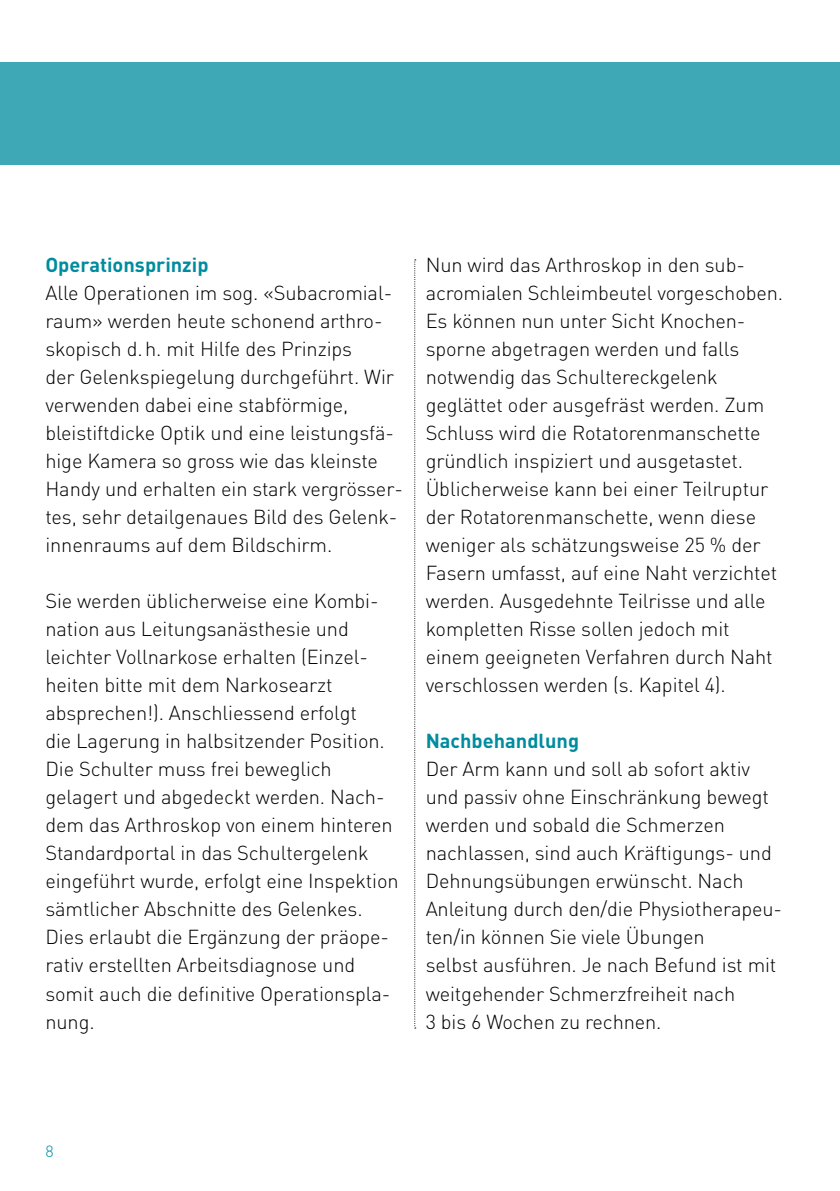
<style>
.page{position:relative;width:840px;height:1191px;background:#fff}
.page>*{position:absolute;margin:0;border:0;box-sizing:border-box;transform-origin:0 0}
.t1{font:300 20px/28px "DIN";letter-spacing:-.005em;color:#000}
.t2{font:700 20px "DIN";color:#008c9f}
.t3{font:300 16px "DIN";color:#008c9f}
</style>
<div class="page">
<div style="left:0;top:62px;width:839px;height:102px;background:#3ea8b6"></div>
<svg style="left:414px;top:259px;width:1px;height:769px"></svg>
<p class="t2" style="left:45px;top:252px;width:165px">Operationsprinzip</p>
<p class="t1" style="left:45px;top:279px;width:359px">Alle Operationen im sog. «Subacromial&shy;raum» werden heute schonend arthro&shy;skopisch d.h. mit Hilfe des Prinzips<br>der Gelenkspiegelung durchgeführt. Wir verwenden dabei eine stabförmige, bleistiftdicke Optik und eine leistungsfä&shy;hige Kamera so gross wie das kleinste Handy und erhalten ein stark vergrösser&shy;tes, sehr detailgenaues Bild des Gelenk&shy;innenraums auf dem Bildschirm.</p>
<p class="t1" style="left:45px;top:587px;width:354px">Sie werden üblicherweise eine Kombi&shy;nation aus Leitungsanästhesie und leichter Vollnarkose erhalten (Einzel&shy;heiten bitte mit dem Narkosearzt absprechen!). Anschliessend erfolgt<br>die Lagerung in halbsitzender Position.<br>Die Schulter muss frei beweglich gelagert und abgedeckt werden. Nach&shy;dem das Arthroskop von einem hinteren Standardportal in das Schultergelenk eingeführt wurde, erfolgt eine Inspektion sämtlicher Abschnitte des Gelenkes.<br>Dies erlaubt die Ergänzung der präope&shy;rativ erstellten Arbeitsdiagnose und somit auch die definitive Operationspla&shy;nung.</p>
<p class="t1" style="left:425px;top:251px;width:359px">Nun wird das Arthroskop in den sub&shy;acromialen Schleimbeutel vorgeschoben.<br>Es können nun unter Sicht Knochen&shy;sporne abgetragen werden und falls notwendig das Schultereckgelenk geglättet oder ausgefräst werden. Zum Schluss wird die Rotatorenmanschette gründlich inspiziert und ausgetastet.<br>Üblicherweise kann bei einer Teilruptur der Rotatorenmanschette, wenn diese weniger als schätzungsweise 25 % der Fasern umfasst, auf eine Naht verzichtet werden. Ausgedehnte Teilrisse und alle kompletten Risse sollen jedoch mit einem geeigneten Verfahren durch Naht verschlossen werden (s. Kapitel 4).</p>
<p class="t2" style="left:425px;top:728px;width:155px">Nachbehandlung</p>
<p class="t1" style="left:425px;top:755px;width:358px">Der Arm kann und soll ab sofort aktiv und passiv ohne Einschränkung bewegt werden und sobald die Schmerzen nachlassen, sind auch Kräftigungs- und Dehnungsübungen erwünscht. Nach Anleitung durch den/die Physiotherapeu&shy;ten/in können Sie viele Übungen<br>selbst ausführen. Je nach Befund ist mit weitgehender Schmerzfreiheit nach<br>3 bis 6 Wochen zu rechnen.</p>
<p class="t3" style="left:45px;top:1141px;width:10px">8</p>
</div>
